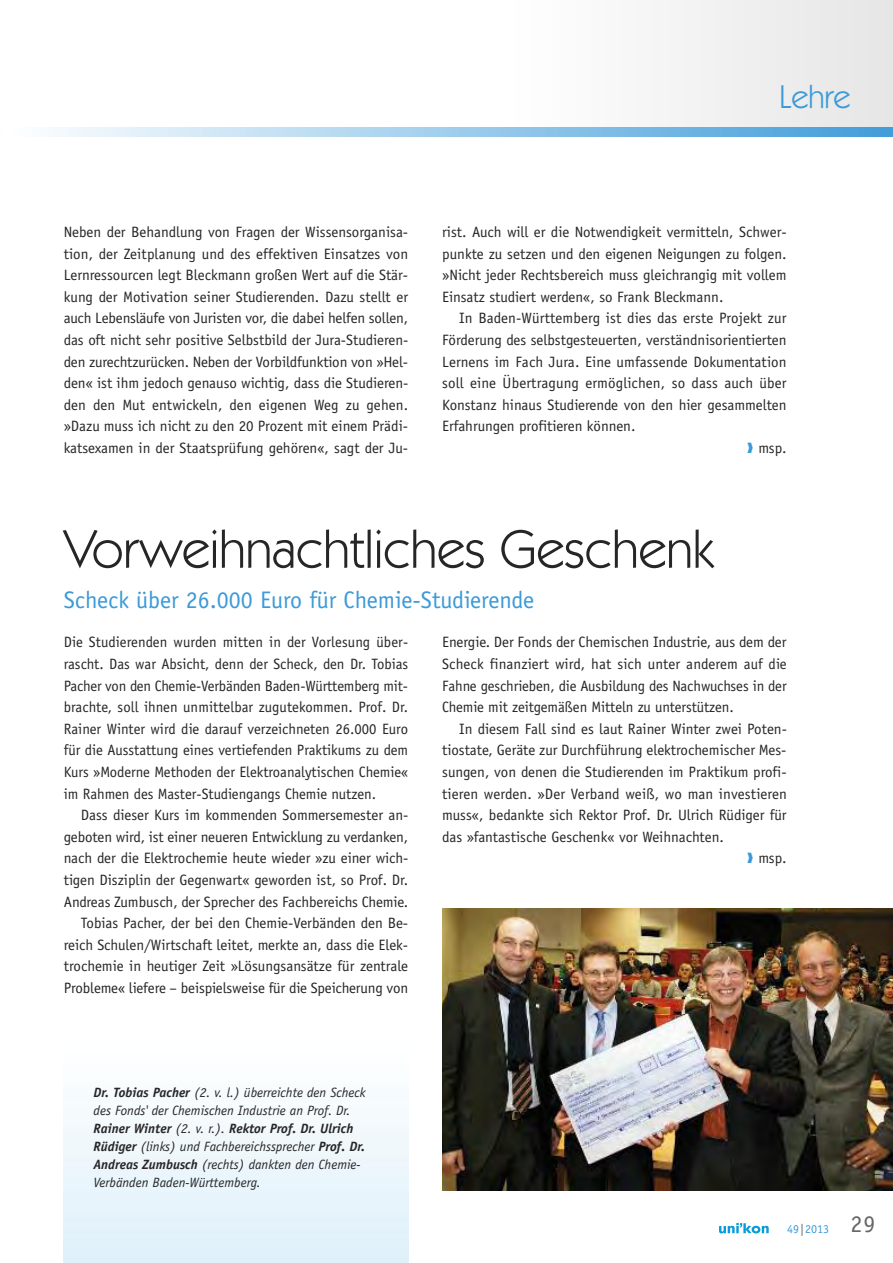
<style>
.page{position:relative;width:893px;height:1263px;background:#fff}
.page>*{position:absolute;margin:0;border:0;box-sizing:border-box;transform-origin:0 0}
.t1{font:54px "Kabel IT Cby BT";color:#272627}
.t2{font:33px "Kabel IT Cby BT";color:#3c9ad8}
.t3{font:24px "Officina Sans";color:#3c9ad8}
.t4{font:15px/21.6px "Officina Sans";color:#272627;text-align:justify}
.t5{font:italic 13.5px/18px "Officina Sans";color:#272627}
.t6{font:12px "Officina Sans";color:#3c9ad8}
.s1{color:#3c9ad8}
.s2{font-weight:700}
.s3{font-family:"Kabel IT Cby BT";font-weight:500;color:#686768}
.s4{font-size:24px;color:#686768}
</style>
<div class="page">
<div style="left:510px;top:0;width:383px;height:132px;background:#f2f2f2"></div>
<svg style="left:54px;top:128px;width:839px;height:8px;background:#9bcbeb"></svg>
<svg style="left:719px;top:1223px;width:50px;height:10px"></svg>
<img style="left:442px;top:908px;width:451px;height:283px">
<h2 class="t2" style="left:779px;top:86px;width:72px">Lehre</h2>
<p class="t4" style="left:64px;top:222px;width:346px">Neben der Behandlung von Fragen der Wissensorganisa&shy;tion, der Zeitplanung und des effektiven Einsatzes von Lernressourcen legt Bleckmann großen Wert auf die Stär&shy;kung der Motivation seiner Studierenden. Dazu stellt er auch Lebensläufe von Juristen vor, die dabei helfen sollen, das oft nicht sehr positive Selbstbild der Jura-Studieren&shy;den zurechtzurücken. Neben der Vorbildfunktion von »Hel&shy;den« ist ihm jedoch genauso wichtig, dass die Studieren&shy;den den Mut entwickeln, den eigenen Weg zu gehen. »Dazu muss ich nicht zu den 20 Prozent mit einem Prädi&shy;katsexamen in der Staatsprüfung gehören«, sagt der Ju-</p>
<p class="t4" style="left:442px;top:222px;width:346px">rist. Auch will er die Notwendigkeit vermitteln, Schwer&shy;punkte zu setzen und den eigenen Neigungen zu folgen. »Nicht jeder Rechtsbereich muss gleichrangig mit vollem Einsatz studiert werden«, so Frank Bleckmann.</p>
<p class="t4" style="left:459px;top:309px;width:329px">In Baden-Württemberg ist dies das erste Projekt zur</p>
<p class="t4" style="left:442px;top:330px;width:346px">Förderung des selbstgesteuerten, verständnisorientierten</p>
<p class="t4" style="left:442px;top:352px;width:346px">Lernens im Fach Jura. Eine umfassende Dokumentation</p>
<p class="t4" style="left:442px;top:373px;width:346px">soll eine Übertragung ermöglichen, so dass auch über</p>
<p class="t4" style="left:442px;top:395px;width:346px">Konstanz hinaus Studierende von den hier gesammelten</p>
<p class="t4" style="left:442px;top:417px;width:195px">Erfahrungen profitieren können.</p>
<p class="t4" style="left:747px;top:438px;width:41px"><span class="s1">❱</span> msp.</p>
<h1 class="t1" style="left:64px;top:531px;width:651px">Vorweihnachtliches Geschenk</h1>
<h3 class="t3" style="left:64px;top:591px;width:472px">Scheck über 26.000 Euro für Chemie-Studierende</h3>
<p class="t4" style="left:64px;top:633px;width:346px">Die Studierenden wurden mitten in der Vorlesung über&shy;rascht. Das war Absicht, denn der Scheck, den Dr. Tobias Pacher von den Chemie-Verbänden Baden-Württemberg mit&shy;brachte, soll ihnen unmittelbar zugutekommen. Prof. Dr.<br>Rainer Winter wird die darauf verzeichneten 26.000 Euro für die Ausstattung eines vertiefenden Praktikums zu dem Kurs »Moderne Methoden der Elektroanalytischen Chemie« im Rahmen des Master-Studiengangs Chemie nutzen.</p>
<p class="t4" style="left:64px;top:805px;width:346px;text-align:right">Dass dieser Kurs im kommenden Sommersemester an&shy;geboten wird, ist einer neueren Entwicklung zu verdanken, nach der die Elektrochemie heute wieder »zu einer wich&shy;tigen Disziplin der Gegenwart« geworden ist, so Prof. Dr.<br>Andreas Zumbusch, der Sprecher des Fachbereichs Chemie.<br>Tobias Pacher, der bei den Chemie-Verbänden den Be&shy;reich Schulen/Wirtschaft leitet, merkte an, dass die Elek&shy;trochemie in heutiger Zeit »Lösungsansätze für zentrale Probleme« liefere – beispielsweise für die Speicherung von</p>
<p class="t4" style="left:442px;top:633px;width:346px">Energie. Der Fonds der Chemischen Industrie, aus dem der Scheck finanziert wird, hat sich unter anderem auf die Fahne geschrieben, die Ausbildung des Nachwuchses in der Chemie mit zeitgemäßen Mitteln zu unterstützen.</p>
<p class="t4" style="left:459px;top:719px;width:329px">In diesem Fall sind es laut Rainer Winter zwei Poten-</p>
<p class="t4" style="left:442px;top:741px;width:346px">tiostate, Geräte zur Durchführung elektrochemischer Mes-</p>
<p class="t4" style="left:442px;top:762px;width:346px">sungen, von denen die Studierenden im Praktikum profi-</p>
<p class="t4" style="left:442px;top:784px;width:346px">tieren werden. »Der Verband weiß, wo man investieren</p>
<p class="t4" style="left:442px;top:805px;width:346px">muss«, bedankte sich Rektor Prof. Dr. Ulrich Rüdiger für</p>
<p class="t4" style="left:442px;top:827px;width:283px">das »fantastische Geschenk« vor Weihnachten.</p>
<p class="t4" style="left:747px;top:849px;width:41px"><span class="s1">❱</span> msp.</p>
<p class="t5" style="left:94px;top:1085px;width:274px"><span class="s2">Dr. Tobias Pacher</span> (2. v. l.) überreichte den Scheck des Fonds' der Chemischen Industrie an Prof. Dr.<br><span class="s2">Rainer Winter</span> (2. v. r.). <span class="s2">Rektor Prof. Dr. Ulrich Rüdiger</span> (links) und Fachbereichs sprecher <span class="s2">Prof. Dr.<br>Andreas Zumbusch</span> (rechts) dankten den Chemie-Verbänden Baden- Württemberg.</p>
<p class="t6" style="left:787px;top:1224px;width:90px">49<span class="s3">|</span>2013 <span class="s4">29</span></p>
</div>
